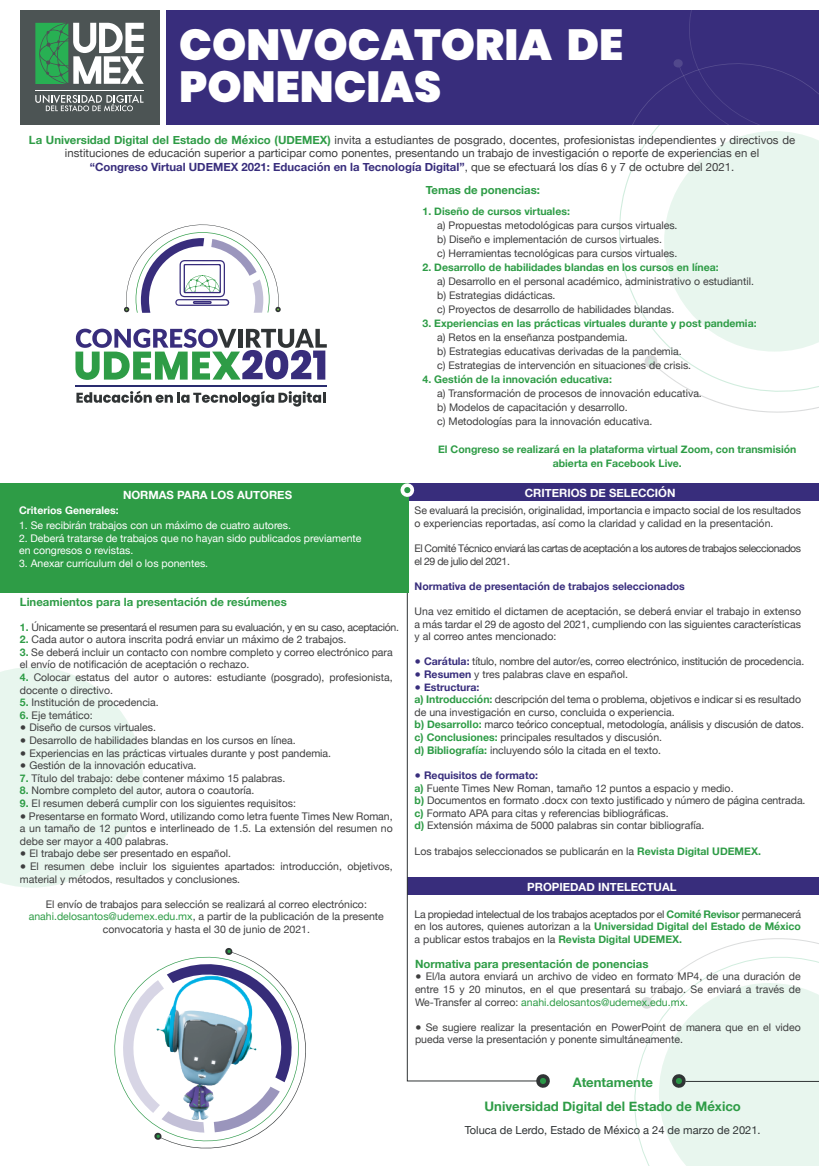
<style>
.page{position:relative;width:819px;height:1166px;background:#fff}
.page>*{position:absolute;margin:0;border:0;box-sizing:border-box;transform-origin:0 0}
.t1{font:900 43.49px/42.3px "Poppins";color:#fff}
.t2{font:700 13.12px "Helvetica Neue";color:#2e9c46}
.t3{font:11.38px/13.7px "Helvetica Neue";color:#3e3e3f;text-align:center}
.t4{font:700 11.38px "Helvetica Neue";color:#2e9c46}
.t5{font:700 11.38px "Helvetica Neue";color:#fff}
.t6{font:11.11px "Helvetica Neue";color:#303435}
.t7{font:10.5px/12.6px "Helvetica Neue";color:#3e3e3f}
.t8{font:700 10.5px/14px "Helvetica Neue";color:#2e9c46;text-align:center}
.t9{font:10.5px/12.6px "Helvetica Neue";color:#fff}
.t10{font:10.5px/12.6px "Helvetica Neue";letter-spacing:-.04em;color:#3e3e3f}
.t11{font:10.5px "Helvetica Neue";letter-spacing:-.02em;color:#3e3e3f}
.t12{font:10.5px "Helvetica Neue";letter-spacing:-.03em;color:#3e3e3f}
.t13{font:700 10.5px "Helvetica Neue";color:#382d7c}
.t14{font:700 10.5px "Helvetica Neue";color:#fff}
.s1{font-weight:700;color:#2e9c46}
.s2{font-weight:700;color:#382d7c}
.s3{color:#2e9c46}
</style>
<div class="page">
<svg style="left:619px;top:136px;width:31px;height:190px"></svg>
<svg style="left:650px;top:125px;width:169px;height:288px"></svg>
<svg style="left:644px;top:354px;width:14px;height:15px"></svg>
<svg style="left:665px;top:938px;width:154px;height:45px"></svg>
<svg style="left:664px;top:131px;width:155px;height:221px"></svg>
<svg style="left:0;top:667px;width:143px;height:220px"></svg>
<div style="left:408px;top:877px;width:411px;height:18px;background:#382d7c"></div>
<svg style="left:406px;top:501px;width:129px;height:581px"></svg>
<div style="left:405px;top:483px;width:413px;height:18px;background:#382d7c"></div>
<div style="left:167px;top:11px;width:652px;height:114px;background:#382d7c"></div>
<svg style="left:76px;top:391px;width:249px;height:16px"></svg>
<hr style="left:76px;top:386px;width:251px;height:1px;background:#2a2c6f">
<svg style="left:75px;top:329px;width:252px;height:51px"></svg>
<svg style="left:124px;top:224px;width:157px;height:89px"></svg>
<svg style="left:632px;top:11px;width:187px;height:114px"></svg>
<div style="left:0;top:483px;width:408px;height:110px;background:#2e9c46"></div>
<svg style="left:535px;top:1074px;width:15px;height:14px"></svg>
<svg style="left:640px;top:983px;width:179px;height:183px"></svg>
<svg style="left:400px;top:483px;width:15px;height:15px"></svg>
<svg style="left:152px;top:948px;width:120px;height:201px"></svg>
<div style="left:21px;top:11px;width:139px;height:114px;background:#4c5454"></div>
<hr style="left:35px;top:90px;width:109px;height:1px;background:#fff">
<svg style="left:35px;top:95px;width:108px;height:16px"></svg>
<svg style="left:35px;top:23px;width:109px;height:61px"></svg>
<img style="left:114px;top:975px;width:192px;height:153px">
<img style="left:192px;top:1065px;width:20px;height:20px">
<h1 class="t1" style="left:179px;top:24px;width:445px">CONVOCATORIA DE<br>PONENCIAS</h1>
<p class="t3" style="left:29px;top:133px;width:767px"><span class="s1">La Universidad Digital del Estado de México (UDEMEX)</span> invita a estudiantes de posgrado, docentes, profesionistas independientes y directivos de instituciones de educación superior a participar como ponentes, presentando un trabajo de investigación o reporte de experiencias en el<br><span class="s2">“Congreso Virtual UDEMEX 2021: Educación en la Tecnología Digital”</span>, que se efectuará los días 6 y 7 de octubre del 2021.</p>
<p class="t4" style="left:426px;top:181px;width:116px">Temas de ponencias:</p>
<p class="t8" style="left:422px;top:204px;width:149px">1. Diseño de cursos virtuales:</p>
<p class="t7" style="left:437px;top:219px;width:242px;line-height:14px">a) Propuestas metodológicas para cursos virtuales. b) Diseño e implementación de cursos virtuales.<br>c) Herramientas tecnológicas para cursos virtuales.</p>
<p class="t8" style="left:422px;top:260px;width:297px">2. Desarrollo de habilidades blandas en los cursos en línea:</p>
<p class="t7" style="left:437px;top:275px;width:318px;line-height:14px">a) Desarrollo en el personal académico, administrativo o estudiantil. b) Estrategias didácticas.<br>c) Proyectos de desarrollo de habilidades blandas.</p>
<p class="t8" style="left:422px;top:316px;width:335px">3. Experiencias en las prácticas virtuales durante y post pandemia:</p>
<p class="t7" style="left:437px;top:331px;width:255px;line-height:14px">a) Retos en la enseñanza postpandemia.<br>b) Estrategias educativas derivadas de la pandemia. c) Estrategias de intervención en situaciones de crisis.</p>
<p class="t8" style="left:422px;top:372px;width:191px">4. Gestión de la innovación educativa:</p>
<p class="t7" style="left:437px;top:387px;width:266px;line-height:14px">a) Transformación de procesos de innovación educativa. b) Modelos de capacitación y desarrollo.<br>c) Metodologías para la innovación educativa.</p>
<p class="t8" style="left:438px;top:442px;width:360px">El Congreso se realizará en la plataforma virtual Zoom, con transmisión abierta en Facebook Live.</p>
<p class="t5" style="left:123px;top:486px;width:170px">NORMAS PARA LOS AUTORES</p>
<p class="t14" style="left:19px;top:502px;width:101px">Criterios Generales:</p>
<p class="t9" style="left:19px;top:520px;width:273px">1. Se recibirán trabajos con un máximo de cuatro autores.</p>
<p class="t9" style="left:19px;top:532px;width:344px">2. Deberá tratarse de trabajos que no hayan sido publicados previamente en congresos o revistas.</p>
<p class="t9" style="left:19px;top:558px;width:191px">3. Anexar currículum del o los ponentes.</p>
<p class="t4" style="left:20px;top:593px;width:268px">Lineamientos para la presentación de resúmenes</p>
<p class="t12" style="left:20px;top:619px;width:380px"><span class="s1">1.</span> Únicamente se presentará el resumen para su evaluación, y en su caso, aceptación.</p>
<p class="t7" style="left:20px;top:634px;width:328px"><span class="s1">2.</span> Cada autor o autora inscrita podrá enviar un máximo de 2 trabajos.</p>
<p class="t7" style="left:20px;top:646px;width:374px"><span class="s1">3.</span> Se deberá incluir un contacto con nombre completo y correo electrónico para el envío de notificación de aceptación o rechazo.</p>
<p class="t7" style="left:20px;top:671px;width:374px"><span class="s1">4.</span> Colocar estatus del autor o autores: estudiante (posgrado), profesionista, docente o directivo.</p>
<p class="t7" style="left:20px;top:697px;width:140px"><span class="s1">5.</span> Institución de procedencia.</p>
<p class="t7" style="left:20px;top:709px;width:74px"><span class="s1">6.</span> Eje temático:</p>
<p class="t7" style="left:20px;top:722px;width:138px">● Diseño de cursos virtuales.</p>
<p class="t7" style="left:20px;top:734px;width:277px">● Desarrollo de habilidades blandas en los cursos en línea.</p>
<p class="t7" style="left:20px;top:747px;width:313px">● Experiencias en las prácticas virtuales durante y post pandemia.</p>
<p class="t7" style="left:20px;top:760px;width:178px">● Gestión de la innovación educativa.</p>
<p class="t7" style="left:20px;top:772px;width:267px"><span class="s1">7.</span> Título del trabajo: debe contener máximo 15 palabras.</p>
<p class="t7" style="left:20px;top:785px;width:236px"><span class="s1">8.</span> Nombre completo del autor, autora o coautoría.</p>
<p class="t7" style="left:20px;top:797px;width:277px"><span class="s1">9.</span> El resumen deberá cumplir con los siguientes requisitos:</p>
<p class="t7" style="left:20px;top:810px;width:374px;text-align:justify">● Presentarse en formato Word, utilizando como letra fuente Times New Roman, a un tamaño de 12 puntos e interlineado de 1.5. La extensión del resumen no debe ser mayor a 400 palabras.</p>
<p class="t7" style="left:20px;top:848px;width:212px">● El trabajo debe ser presentado en español.</p>
<p class="t7" style="left:20px;top:860px;width:374px">● El resumen debe incluir los siguientes apartados: introducción, objetivos, material y métodos, resultados y conclusiones.</p>
<p class="t7" style="left:29px;top:898px;width:356px;text-align:center">El envío de trabajos para selección se realizará al correo electrónico: <span class="s3">anahi.delosantos@udemex.edu.mx</span>, a partir de la publicación de la presente convocatoria y hasta el 30 de junio de 2021.</p>
<p class="t5" style="left:525px;top:484px;width:152px">CRITERIOS DE SELECCIÓN</p>
<p class="t7" style="left:414px;top:505px;width:388px">Se evaluará la precisión, originalidad, importancia e impacto social de los resultados o experiencias reportadas, así como la claridad y calidad en la presentación.</p>
<p class="t10" style="left:414px;top:543px;width:388px">El Comité Técnico enviará las cartas de aceptación a los autores de trabajos seleccionados el 29 de julio del 2021.</p>
<p class="t13" style="left:414px;top:578px;width:272px">Normativa de presentación de trabajos seleccionados</p>
<p class="t7" style="left:414px;top:606px;width:388px;text-align:justify">Una vez emitido el dictamen de aceptación, se deberá enviar el trabajo in extenso a más tardar el 29 de agosto del 2021, cumpliendo con las siguientes características y al correo antes mencionado:</p>
<p class="t11" style="left:414px;top:654px;width:391px"><span class="s2">● Carátula:</span> título, nombre del autor/es, correo electrónico, institución de procedencia.</p>
<p class="t7" style="left:414px;top:669px;width:215px"><span class="s2">● Resumen</span> y tres palabras clave en español.</p>
<p class="t7" style="left:414px;top:681px;width:391px"><span class="s2">● Estructura:<br></span><span class="s1">a) Introducción:</span> descripción del tema o problema, objetivos e indicar si es resultado de una investigación en curso, concluida o experiencia.<br><span class="s1">b) Desarrollo:</span> marco teórico conceptual, metodología, análisis y discusión de datos. <span class="s1">c) Conclusiones:</span> principales resultados y discusión.<br><span class="s1">d) Bibliografía:</span> incluyendo sólo la citada en el texto.</p>
<p class="t7" style="left:414px;top:769px;width:392px"><span class="s2">● Requisitos de formato:<br></span><span class="s1">a)</span> Fuente Times New Roman, tamaño 12 puntos a espacio y medio.<br><span class="s1">b)</span> Documentos en formato .docx con texto justificado y número de página centrada. <span class="s1">c)</span> Formato APA para citas y referencias bibliográficas.<br><span class="s1">d)</span> Extensión máxima de 5000 palabras sin contar bibliografía.</p>
<p class="t7" style="left:414px;top:845px;width:348px">Los trabajos seleccionados se publicarán en la <span class="s1">Revista Digital UDEMEX.</span></p>
<p class="t5" style="left:527px;top:878px;width:151px">PROPIEDAD INTELECTUAL</p>
<p class="t7" style="left:414px;top:908px;width:388px;text-align:justify">La propiedad intelectual de los trabajos aceptados por el <span class="s1">Comité Revisor</span> permanecerá en los autores, quienes autorizan a la <span class="s1">Universidad Digital del Estado de México </span>a publicar estos trabajos en la <span class="s1">Revista Digital UDEMEX.</span></p>
<p class="t4" style="left:415px;top:955px;width:235px">Normativa para presentación de ponencias</p>
<p class="t7" style="left:415px;top:971px;width:387px;text-align:justify">● El/la autora enviará un archivo de video en formato MP4, de una duración de entre 15 y 20 minutos, en el que presentará su trabajo. Se enviará a través de We-Transfer al correo: <span class="s3">anahi.delosantos@udemex.edu.mx.</span></p>
<p class="t7" style="left:415px;top:1021px;width:387px">● Se sugiere realizar la presentación en PowerPoint de manera que en el video pueda verse la presentación y ponente simultáneamente.</p>
<p class="t2" style="left:572px;top:1071px;width:82px">Atentamente</p>
<p class="t2" style="left:484px;top:1096px;width:258px">Universidad Digital del Estado de México</p>
<p class="t6" style="left:465px;top:1122px;width:297px">Toluca de Lerdo, Estado de México a 24 de marzo de 2021.</p>
</div>
